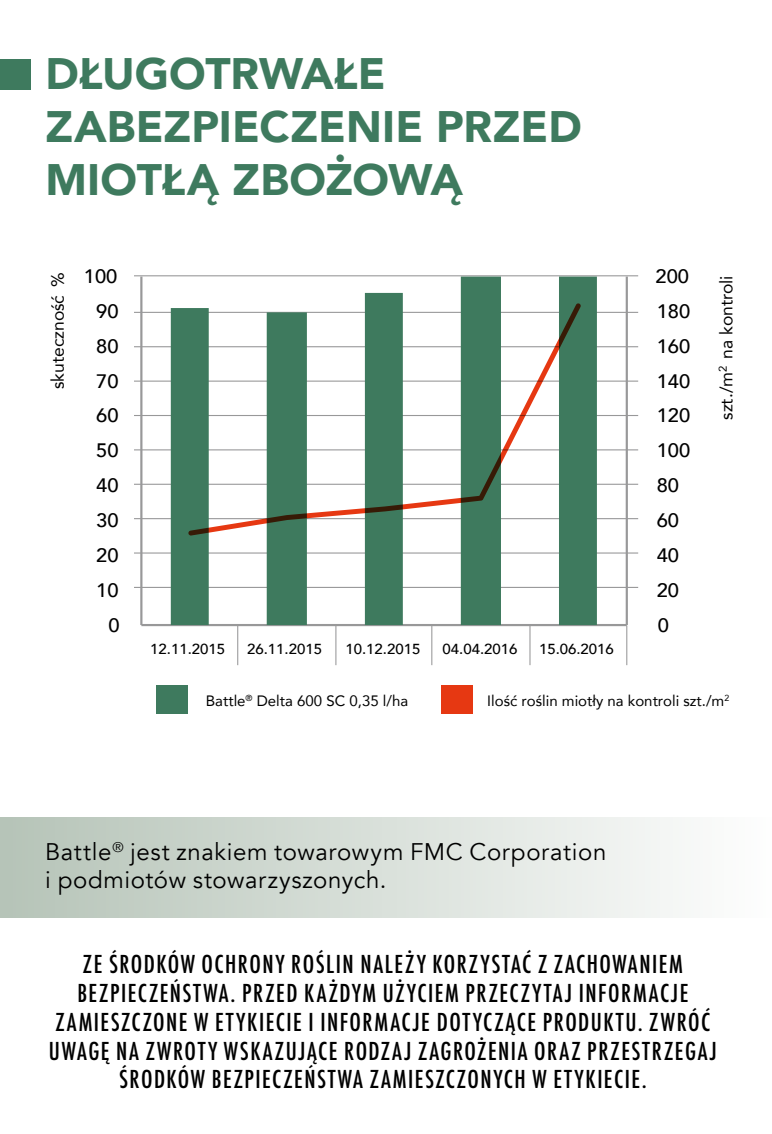
<style>
.page{position:relative;width:772px;height:1134px;background:#fff}
.page>*{position:absolute;margin:0;border:0;box-sizing:border-box;transform-origin:0 0}
.t1{font:900 44px/52.8px "Avenir";color:#3e7a5e}
.Formułka_ministerial{font:500 condensed 24px/28.8px "Futura";letter-spacing:.06em;color:#000;text-align:center}
.Formułka_znak_zastrz{font:24px/28.8px "Avenir";letter-spacing:.025em;color:#000}
.t2{font:500 19.6px "Avenir";color:#000}
.t3{font:17.6px "Avenir";color:#000}
.t4{font:15.2px "Avenir";color:#000}
.t5{font:500 14.4px "Avenir";color:#000}
</style>
<div class="page">
<div style="left:0;top:59px;width:31px;height:31px;background:#3e7a5e"></div>
<hr style="left:625px;top:277px;width:2px;height:348px;background:#989899">
<hr style="left:140px;top:277px;width:2px;height:348px;background:#989899">
<hr style="left:141px;top:624px;width:485px;height:2px;background:#989899">
<hr style="left:237px;top:625px;width:1px;height:40px;background:#989899">
<hr style="left:335px;top:625px;width:1px;height:40px;background:#989899">
<hr style="left:431px;top:625px;width:1px;height:40px;background:#989899">
<hr style="left:529px;top:625px;width:1px;height:40px;background:#989899">
<hr style="left:625px;top:625px;width:2px;height:40px;background:#989899">
<hr style="left:134px;top:275px;width:503px;height:1px;background:#989899">
<hr style="left:134px;top:312px;width:503px;height:1px;background:#989899">
<hr style="left:134px;top:346px;width:503px;height:1px;background:#989899">
<hr style="left:134px;top:381px;width:503px;height:1px;background:#989899">
<hr style="left:134px;top:415px;width:503px;height:1px;background:#989899">
<hr style="left:134px;top:449px;width:503px;height:1px;background:#989899">
<hr style="left:134px;top:484px;width:503px;height:1px;background:#989899">
<hr style="left:134px;top:518px;width:503px;height:1px;background:#989899">
<hr style="left:134px;top:552px;width:503px;height:2px;background:#989899">
<hr style="left:134px;top:587px;width:503px;height:1px;background:#989899">
<svg style="left:171px;top:277px;width:425px;height:348px"></svg>
<div style="left:440px;top:685px;width:32px;height:29px;background:#e63812"></div>
<svg style="left:188px;top:303px;width:392px;height:232px"></svg>
<div style="left:156px;top:685px;width:32px;height:29px;background:#3e7a5e"></div>
<div style="left:0;top:818px;width:771px;height:100px;background:linear-gradient(to right,#b5c3b7,#fefefe)"></div>
<p class="t1" style="left:45px;top:46px;width:537px">DŁUGOTRWAŁE<br>ZABEZPIECZENIE PRZED<br>MIOTŁĄ ZBOŻOWĄ</p>
<p class="t2" style="left:655px;top:259px;width:35px">200</p>
<p class="t2" style="left:84px;top:259px;width:35px">100</p>
<p class="t3" style="left:43px;top:389px;width:118px;rotate:-90deg">skuteczność %</p>
<p class="t3" style="left:711px;top:420px;width:146px;rotate:-90deg">szt./m<sup>2</sup> na kontroli</p>
<p class="t2" style="left:96px;top:294px;width:24px">90</p>
<p class="t2" style="left:656px;top:294px;width:35px">180</p>
<p class="t2" style="left:96px;top:329px;width:24px">80</p>
<p class="t2" style="left:656px;top:329px;width:35px">160</p>
<p class="t2" style="left:96px;top:364px;width:24px">70</p>
<p class="t2" style="left:656px;top:364px;width:35px">140</p>
<p class="t2" style="left:656px;top:399px;width:35px">120</p>
<p class="t2" style="left:96px;top:399px;width:24px">60</p>
<p class="t2" style="left:96px;top:433px;width:24px">50</p>
<p class="t2" style="left:656px;top:433px;width:35px">100</p>
<p class="t2" style="left:96px;top:468px;width:24px">40</p>
<p class="t2" style="left:656px;top:468px;width:24px">80</p>
<p class="t2" style="left:96px;top:503px;width:24px">30</p>
<p class="t2" style="left:656px;top:503px;width:24px">60</p>
<p class="t2" style="left:96px;top:538px;width:24px">20</p>
<p class="t2" style="left:656px;top:538px;width:24px">40</p>
<p class="t2" style="left:96px;top:573px;width:24px">10</p>
<p class="t2" style="left:656px;top:573px;width:24px">20</p>
<p class="t2" style="left:108px;top:608px;width:13px">0</p>
<p class="t2" style="left:657px;top:608px;width:13px">0</p>
<p class="t5" style="left:150px;top:637px;width:76px">12.11.2015</p>
<p class="t5" style="left:247px;top:637px;width:76px">26.11.2015</p>
<p class="t5" style="left:345px;top:637px;width:76px">10.12.2015</p>
<p class="t5" style="left:442px;top:637px;width:76px">04.04.2016</p>
<p class="t5" style="left:538px;top:637px;width:76px">15.06.2016</p>
<p class="t4" style="left:206px;top:689px;width:204px">Battle<sup>®</sup> Delta 600 SC 0,35 l/ha</p>
<p class="t4" style="left:487px;top:689px;width:243px">Ilość roślin miotły na kontroli szt./m<sup>2</sup></p>
<p class="Formułka_znak_zastrz" style="left:45px;top:837px;width:562px">Battle<sup>®</sup> jest znakiem towarowym FMC Corporation i podmiotów stowarzyszonych.</p>
<p class="Formułka_ministerial" style="left:49px;top:950px;width:669px">ZE ŚRODKÓW OCHRONY ROŚLIN NALEŻY KORZYSTAĆ Z ZACHOWANIEM BEZPIECZEŃSTWA. PRZED KAŻDYM UŻYCIEM PRZECZYTAJ INFORMACJE ZAMIESZCZONE W ETYKIECIE I INFORMACJE DOTYCZĄCE PRODUKTU. ZWRÓĆ UWAGĘ NA ZWROTY WSKAZUJĄCE RODZAJ ZAGROŻENIA ORAZ PRZESTRZEGAJ ŚRODKÓW BEZPIECZEŃSTWA ZAMIESZCZONYCH W ETYKIECIE.</p>
</div>
